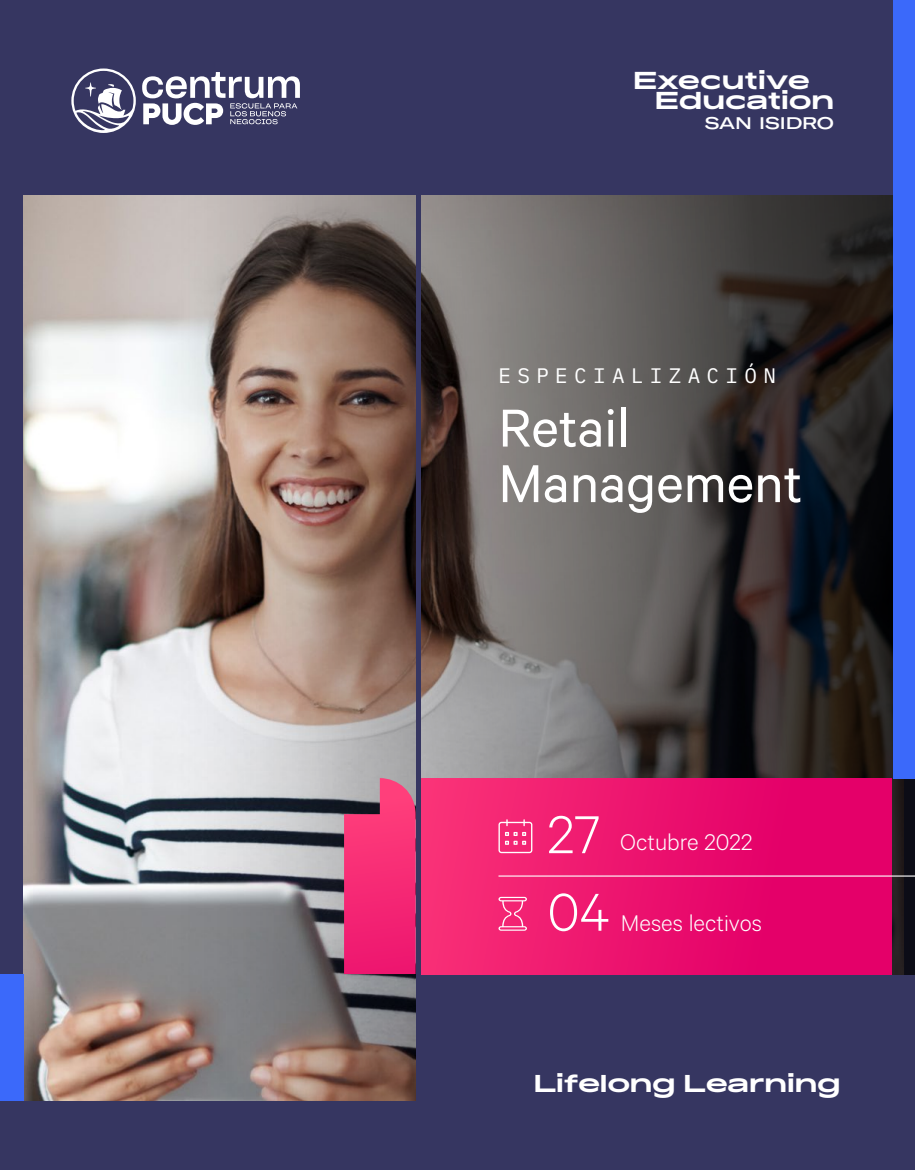
<style>
.page{position:relative;width:915px;height:1170px;background:#fff}
.page>*{position:absolute;margin:0;border:0;box-sizing:border-box;transform-origin:0 0}
.t1{font:60px/55.5px "Calibre";color:#fff}
.t2{font:300 60px/77.6px "Calibre";color:#fff}
.t3{font:300 25.5px "Calibre";color:#fff}
.t4{font:700 23.7px/20.9px "Pano";color:#fff}
.t5{font:21px "i A Writer Duospace";letter-spacing:.3em;color:#fff}
.t6{font:500 expanded 16.65px "GT America";color:#fff}
</style>
<div class="page">
<div style="left:0;top:0;width:914px;height:1169px;background:#363661"></div>
<svg style="left:421px;top:196px;width:493px;height:777px;background:#504c4a"></svg>
<img style="left:23px;top:196px;width:392px;height:904px">
<div style="left:421px;top:778px;width:470px;height:195px;background:linear-gradient(to right,#f82f77,#e00067)"></div>
<hr style="left:498px;top:875px;width:416px;height:1px;background:#fff">
<div style="left:0;top:973px;width:23px;height:127px;background:#3b69fa"></div>
<div style="left:893px;top:0;width:21px;height:778px;background:#3b69fa"></div>
<svg style="left:498px;top:896px;width:28px;height:34px"></svg>
<svg style="left:498px;top:819px;width:34px;height:34px"></svg>
<svg style="left:344px;top:778px;width:71px;height:195px;background:#e83477"></svg>
<svg style="left:71px;top:68px;width:65px;height:65px"></svg>
<svg style="left:142px;top:72px;width:158px;height:53px"></svg>
<p class="t4" style="left:654px;top:70px;width:181px;text-indent:-22px">Executive<br>Education</p>
<p class="t6" style="left:704px;top:113px;width:130px">SAN ISIDRO</p>
<p class="t5" style="left:498px;top:360px;width:279px">ESPECIALIZACIÓN</p>
<h1 class="t1" style="left:498px;top:398px;width:305px">Retail<br>Management</h1>
<h1 class="t2" style="left:547px;top:793px;width:64px">27<br>04</h1>
<p class="t3" style="left:620px;top:827px;width:133px">Octubre 2022</p>
<p class="t3" style="left:620px;top:907px;width:143px">Meses lectivos</p>
<p class="t4" style="left:533px;top:1073px;width:308px">Lifelong Learning</p>
</div>
